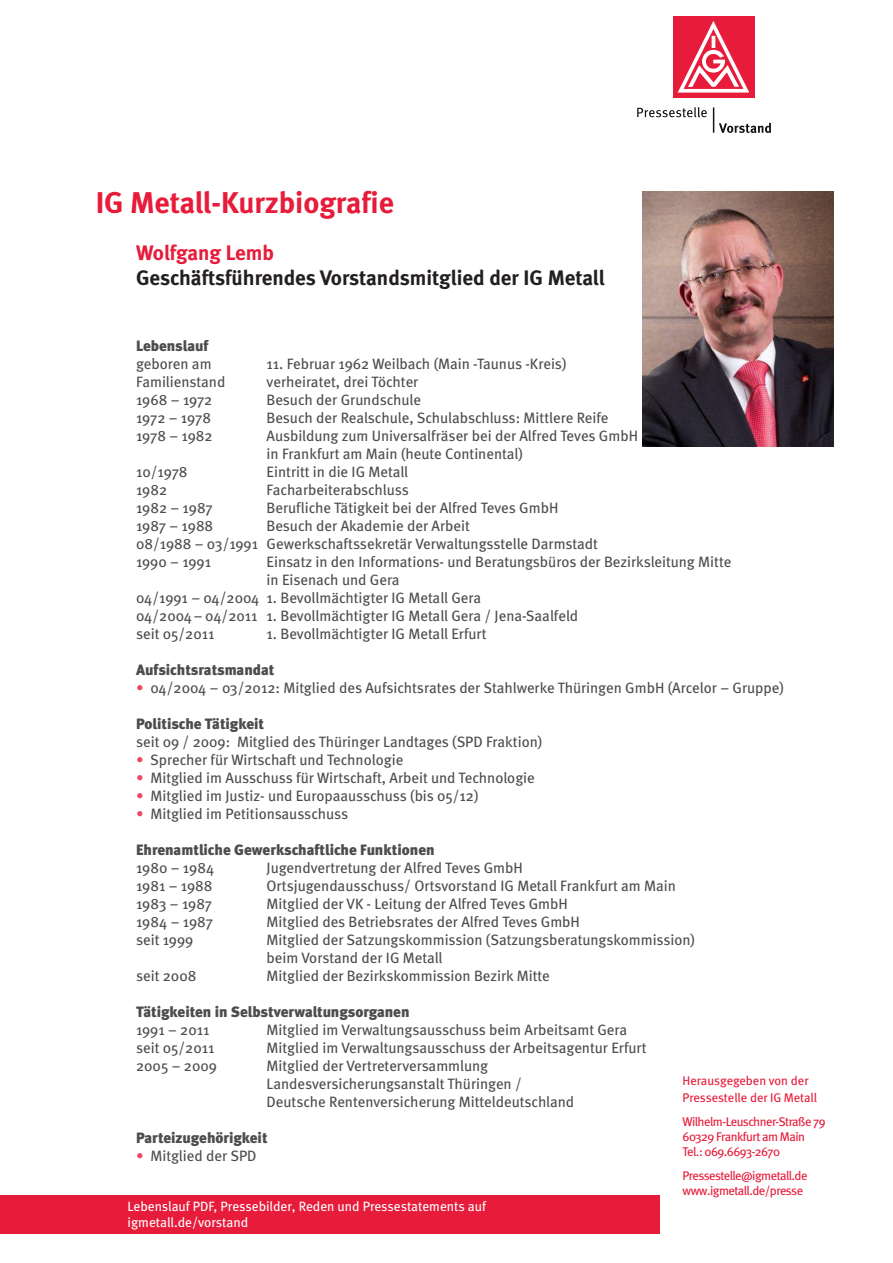
<style>
.page{position:relative;width:893px;height:1263px;background:#fff}
.page>*{position:absolute;margin:0;border:0;box-sizing:border-box;transform-origin:0 0}
.t1{font:700 30px "Meta";color:#e71b3a}
.t2{font:700 21px "Meta";color:#231f20}
.t3{font:700 21px "Meta";letter-spacing:-.005em;color:#e71b3a}
.t4{font:15px/18px "Meta";color:#231f20}
.t5{font:900 15px "Meta";color:#231f20}
.t6{font:13.5px/16.2px "Meta";color:#fff}
.t7{font:12.6px/15px "Meta";letter-spacing:-.04em;color:#e71b3a}
.t8{font:12.6px/16.5px "Meta";letter-spacing:-.005em;color:#e71b3a}
.s1{color:#e71b3a}
</style>
<div class="page">
<div style="left:673px;top:16px;width:81px;height:81px;background:#e71b3a"></div>
<svg style="left:678px;top:21px;width:71px;height:72px"></svg>
<svg style="left:637px;top:107px;width:70px;height:10px"></svg>
<svg style="left:713px;top:107px;width:58px;height:26px"></svg>
<div style="left:0;top:1195px;width:659px;height:38px;background:#e71b3a"></div>
<img style="left:642px;top:191px;width:192px;height:255px">
<h1 class="t1" style="left:96px;top:185px;width:300px">IG Metall-Kurzbiografie</h1>
<h2 class="t3" style="left:136px;top:240px;width:140px">Wolfgang Lemb</h2>
<h2 class="t2" style="left:136px;top:265px;width:470px">Geschäftsführendes Vorstandsmitglied der IG Metall</h2>
<p class="t5" style="left:136px;top:337px;width:74px">Lebenslauf</p>
<p class="t4" style="left:136px;top:355px;width:77px">geboren am</p>
<p class="t4" style="left:267px;top:355px;width:301px">11. Februar 1962 Weilbach (Main -Taunus -Kreis)</p>
<p class="t4" style="left:136px;top:373px;width:91px">Familienstand</p>
<p class="t4" style="left:267px;top:373px;width:153px">verheiratet, drei Töchter</p>
<p class="t4" style="left:136px;top:391px;width:78px">1968 – 1972</p>
<p class="t4" style="left:267px;top:391px;width:156px">Besuch der Grundschule</p>
<p class="t4" style="left:136px;top:409px;width:76px">1972 – 1978</p>
<p class="t4" style="left:267px;top:409px;width:343px">Besuch der Realschule, Schulabschluss: Mittlere Reife</p>
<p class="t4" style="left:136px;top:427px;width:78px">1978 – 1982</p>
<p class="t4" style="left:267px;top:427px;width:373px">Ausbildung zum Universalfräser bei der Alfred Teves GmbH in Frankfurt am Main (heute Continental)</p>
<p class="t4" style="left:136px;top:463px;width:53px">10/1978</p>
<p class="t4" style="left:267px;top:463px;width:143px">Eintritt in die IG Metall</p>
<p class="t4" style="left:136px;top:481px;width:33px">1982</p>
<p class="t4" style="left:267px;top:481px;width:144px">Facharbeiterabschluss</p>
<p class="t4" style="left:136px;top:499px;width:78px">1982 – 1987</p>
<p class="t4" style="left:267px;top:499px;width:293px">Berufliche Tätigkeit bei der Alfred Teves GmbH</p>
<p class="t4" style="left:136px;top:517px;width:79px">1987 – 1988</p>
<p class="t4" style="left:136px;top:517px;width:463px;text-indent:131px">Besuch der Akademie der Arbeit<br>08/1988 – 03/1991 Gewerkschaftssekretär Verwaltungsstelle Darmstadt<br>1990 – 1991</p>
<p class="t4" style="left:267px;top:553px;width:466px">Einsatz in den Informations- und Beratungsbüros der Bezirksleitung Mitte</p>
<p class="t4" style="left:267px;top:571px;width:135px">in Eisenach und Gera</p>
<p class="t4" style="left:136px;top:589px;width:347px">04/1991 – 04/2004 1. Bevollmächtigter IG Metall Gera</p>
<p class="t4" style="left:136px;top:607px;width:444px">04/2004 – 04/2011 1. Bevollmächtigter IG Metall Gera / Jena-Saalfeld</p>
<p class="t4" style="left:136px;top:625px;width:80px">seit 05/2011</p>
<p class="t4" style="left:267px;top:625px;width:222px">1. Bevollmächtigter IG Metall Erfurt</p>
<p class="t5" style="left:136px;top:661px;width:140px">Aufsichtsratsmandat</p>
<p class="t4" style="left:136px;top:679px;width:649px"><span class="s1">•</span> 04/2004 – 03/2012: Mitglied des Aufsichtsrates der Stahlwerke Thüringen GmbH (Arcelor – Gruppe)</p>
<p class="t5" style="left:136px;top:715px;width:130px">Politische Tätigkeit</p>
<p class="t4" style="left:136px;top:733px;width:408px">seit 09 / 2009: Mitglied des Thüringer Landtages (SPD Fraktion)</p>
<p class="t4" style="left:136px;top:751px;width:269px"><span class="s1">•</span> Sprecher für Wirtschaft und Technologie</p>
<p class="t4" style="left:136px;top:769px;width:400px"><span class="s1">•</span> Mitglied im Ausschuss für Wirtschaft, Arbeit und Technologie</p>
<p class="t4" style="left:136px;top:787px;width:344px"><span class="s1">•</span> Mitglied im Justiz- und Europaausschuss (bis 05/12)</p>
<p class="t4" style="left:136px;top:805px;width:214px"><span class="s1">•</span> Mitglied im Petitionsausschuss</p>
<p class="t5" style="left:136px;top:841px;width:300px">Ehrenamtliche Gewerkschaftliche Funktionen</p>
<p class="t4" style="left:136px;top:859px;width:80px">1980 – 1984</p>
<p class="t4" style="left:267px;top:859px;width:258px">Jugendvertretung der Alfred Teves GmbH</p>
<p class="t4" style="left:136px;top:877px;width:78px">1981 – 1988</p>
<p class="t4" style="left:267px;top:877px;width:411px">Ortsjugendausschuss/ Ortsvorstand IG Metall Frankfurt am Main</p>
<p class="t4" style="left:136px;top:895px;width:78px">1983 – 1987</p>
<p class="t4" style="left:267px;top:895px;width:303px">Mitglied der VK - Leitung der Alfred Teves GmbH</p>
<p class="t4" style="left:136px;top:913px;width:78px">1984 – 1987</p>
<p class="t4" style="left:267px;top:913px;width:315px">Mitglied des Betriebsrates der Alfred Teves GmbH</p>
<p class="t4" style="left:136px;top:931px;width:59px">seit 1999</p>
<p class="t4" style="left:267px;top:931px;width:430px">Mitglied der Satzungskommission (Satzungsberatungskommission) beim Vorstand der IG Metall</p>
<p class="t4" style="left:136px;top:967px;width:62px">seit 2008</p>
<p class="t4" style="left:267px;top:967px;width:285px">Mitglied der Bezirkskommission Bezirk Mitte</p>
<p class="t5" style="left:136px;top:1003px;width:275px">Tätigkeiten in Selbstverwaltungsorganen</p>
<p class="t4" style="left:136px;top:1021px;width:75px">1991 – 2011</p>
<p class="t4" style="left:267px;top:1021px;width:362px">Mitglied im Verwaltungsausschuss beim Arbeitsamt Gera</p>
<p class="t4" style="left:136px;top:1039px;width:80px">seit 05/2011</p>
<p class="t4" style="left:267px;top:1039px;width:382px">Mitglied im Verwaltungsausschuss der Arbeitsagentur Erfurt</p>
<p class="t4" style="left:136px;top:1057px;width:82px">2005 – 2009</p>
<p class="t4" style="left:267px;top:1057px;width:309px">Mitglied der Vertreterversammlung<br>Landesversicherungsanstalt Thüringen /<br>Deutsche Rentenversicherung Mitteldeutschland</p>
<p class="t5" style="left:136px;top:1129px;width:133px">Parteizugehörigkeit</p>
<p class="t4" style="left:136px;top:1147px;width:122px"><span class="s1">•</span> Mitglied der SPD</p>
<p class="t8" style="left:682px;top:1072px;width:136px">Herausgegeben von der<br>Pressestelle der IG Metall</p>
<p class="t7" style="left:682px;top:1114px;width:145px">Wilhelm-Leuschner-Straße 79<br>60329 Frankfurt am Main<br>Tel.: 069.6693-2670</p>
<p class="t7" style="left:682px;top:1168px;width:126px">Pressestelle@igmetall.de www.igmetall.de/presse</p>
<p class="t6" style="left:128px;top:1198px;width:360px">Lebenslauf PDF, Pressebilder, Reden und Pressestatements auf igmetall.de/vorstand</p>
</div>
